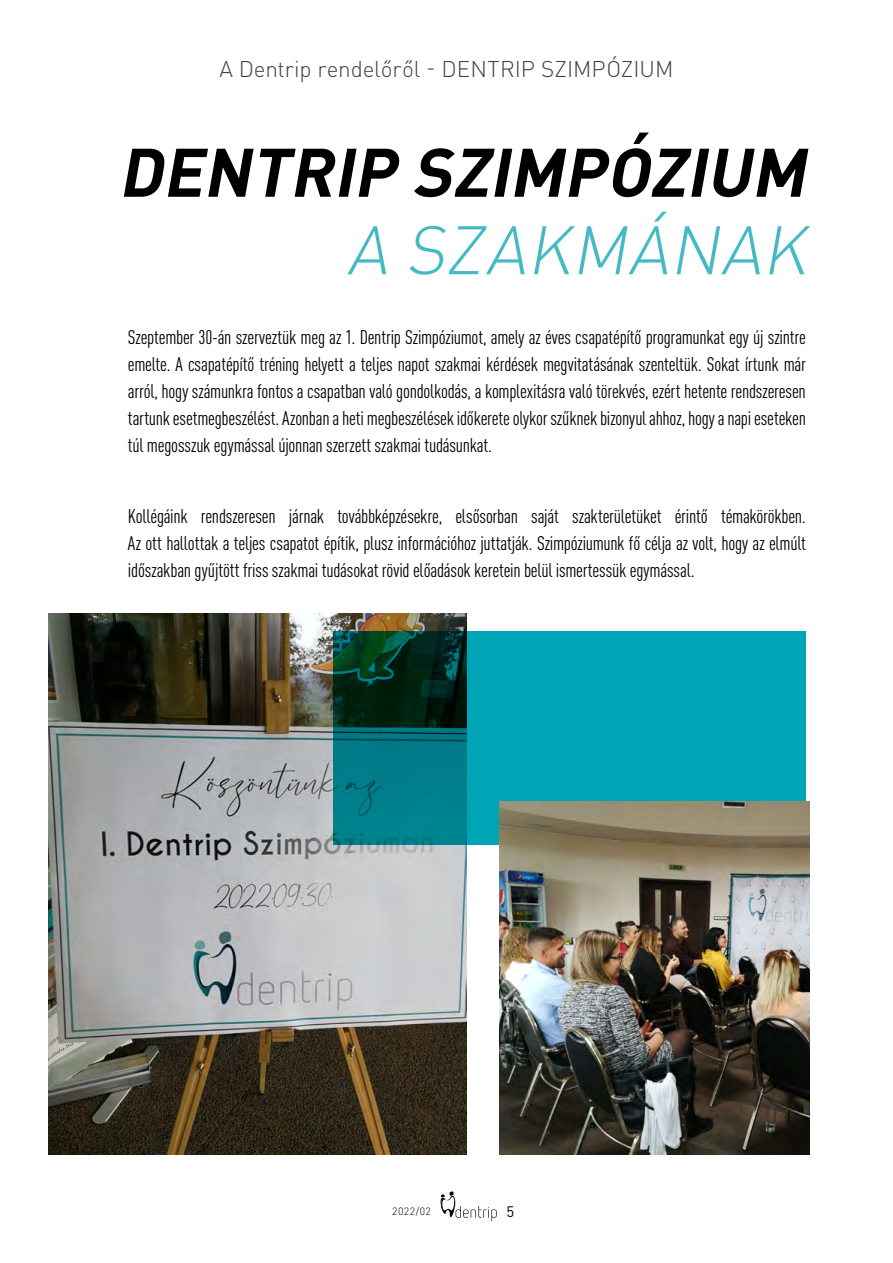
<style>
.page{position:relative;width:893px;height:1263px;background:#fff}
.page>*{position:absolute;margin:0;border:0;box-sizing:border-box;transform-origin:0 0}
.t1{font:italic 700 67.5px "DIN Pro";color:#000}
.t2{font:italic 300 67.5px "DIN Pro";color:#44bac4}
.t3{font:300 22.5px "DIN Pro";color:#414042}
.t4{font:condensed 19.5px/27px "DIN Pro";letter-spacing:-.01em;color:#000;text-align:justify}
.t5{font:15px "DIN Pro";color:#000}
.t6{font:300 10.5px "DIN Pro";letter-spacing:.04em;color:#000}
</style>
<div class="page">
<svg style="left:440px;top:1191px;width:57px;height:30px"></svg>
<img style="left:48px;top:613px;width:419px;height:541px">
<svg style="left:334px;top:631px;width:472px;height:214px;background:#008b96"></svg>
<img style="left:499px;top:801px;width:311px;height:353px">
<p class="t3" style="left:219px;top:54px;width:456px">A Dentrip rendelőről - DENTRIP SZIMPÓZIUM</p>
<h1 class="t1" style="left:118px;top:126px;width:704px">DENTRIP SZIMPÓZIUM</h1>
<h1 class="t2" style="left:347px;top:204px;width:476px">A SZAKMÁNAK</h1>
<p class="t4" style="left:128px;top:324px;width:679px">Szeptember 30-án szerveztük meg az 1. Dentrip Szimpóziumot, amely az éves csapatépítő programunkat egy új szintre emelte. A csapatépítő tréning helyett a teljes napot szakmai kérdések megvitatásának szenteltük. Sokat írtunk már arról, hogy számunkra fontos a csapatban való gondolkodás, a komplexitásra való törekvés, ezért hetente rendszeresen tartunk esetmegbeszélést. Azonban a heti megbeszélések időkerete olykor szűknek bizonyul ahhoz, hogy a napi eseteken túl megosszuk egymással újonnan szerzett szakmai tudásunkat.</p>
<p class="t4" style="left:128px;top:503px;width:679px">Kollégáink rendszeresen járnak továbbképzésekre, elsősorban saját szakterületüket érintő témakörökben.<br>Az ott hallottak a teljes csapatot építik, plusz információhoz juttatják. Szimpóziumunk fő célja az volt, hogy az elmúlt időszakban gyűjtött friss szakmai tudásokat rövid előadások keretein belül ismertessük egymással.</p>
<p class="t6" style="left:392px;top:1204px;width:40px">2022/02</p>
<p class="t5" style="left:506px;top:1202px;width:9px">5</p>
</div>
